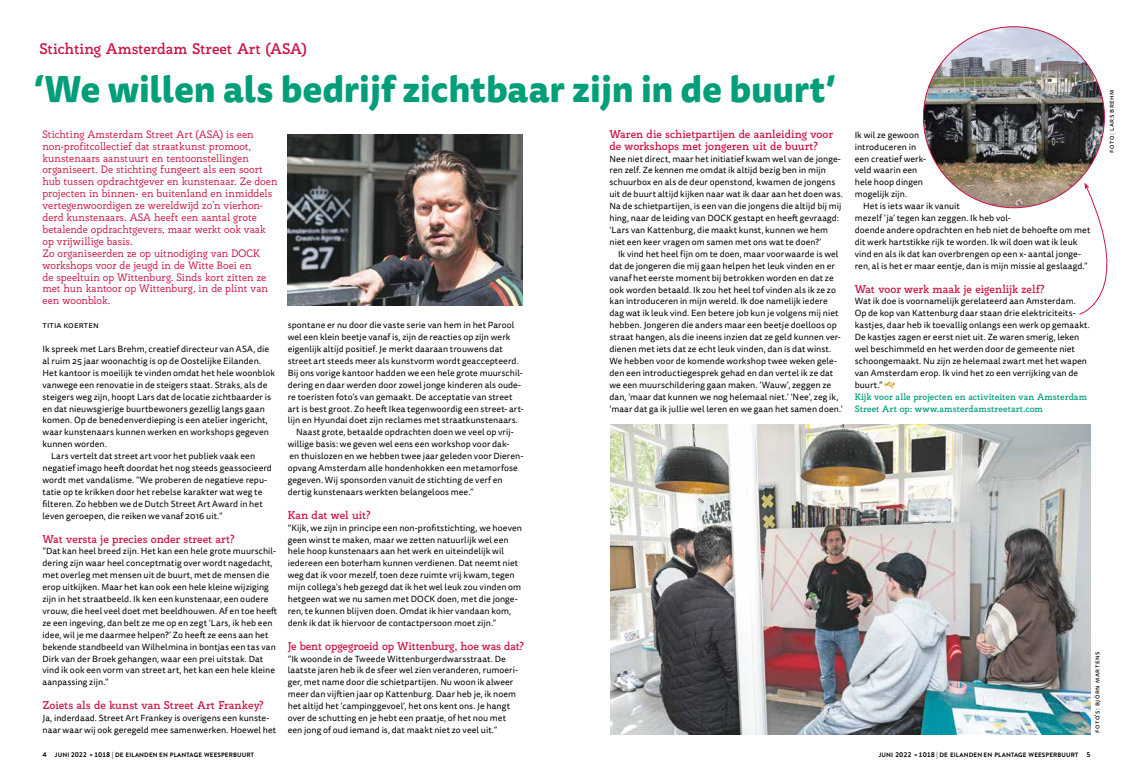
<style>
.page{position:relative;width:1134px;height:777px;background:#fff}
.page>*{position:absolute;margin:0;border:0;box-sizing:border-box;transform-origin:0 0}
.t1{font:800 36px "Tisa Sans Pro";letter-spacing:-.005em;color:#009e79}
.t2{font:700 15px "Rogliano";letter-spacing:-.01em;color:#cb1544}
.t3{font:700 11px/11.9px "Rogliano";letter-spacing:-.015em;color:#cb1544}
.t4{font:10.5px/11.9px "Rogliano";color:#cb1544}
.t5{font:700 9px/11.9px "Rogliano";color:#009e79}
.t6{font:8.9px/11.9px "Tisa Sans Pro";letter-spacing:.01em;color:#000}
.t7{font:7px "Tisa Sans Pro";letter-spacing:.075em;color:#000}
.t8{font:700 6.3px "Brandon Grotesque";letter-spacing:.02em;color:#000}
.s1{font-size:7px}
.s2{font-size:6px}
</style>
<div class="page">
<svg style="left:884px;top:382px;width:11px;height:6px"></svg>
<img style="left:288px;top:134px;width:234px;height:171px">
<img style="left:610px;top:424px;width:481px;height:310px">
<img style="left:923px;top:27px;width:181px;height:181px;border-radius:90px">
<svg style="left:1079px;top:183px;width:29px;height:132px"></svg>
<h2 class="t2" style="left:40px;top:39px;width:268px">Stichting Amsterdam Street Art (ASA)</h2>
<h1 class="t1" style="left:34px;top:62px;width:803px">‘We willen als bedrijf zichtbaar zijn in de buurt’</h1>
<p class="t4" style="left:43px;top:128px;width:237px">Stichting Amsterdam Street Art (ASA) is een non-profitcollectief dat straatkunst promoot, kunstenaars aanstuurt en tentoonstellingen organiseert. De stichting fungeert als een soort hub tussen opdrachtgever en kunstenaar. Ze doen projecten in binnen- en buitenland en inmiddels vertegenwoordigen ze wereldwijd zo’n vierhon&shy;derd kunstenaars. ASA heeft een aantal grote betalende opdrachtgevers, maar werkt ook vaak op vrijwillige basis.<br>Zo organiseerden ze op uitnodiging van DOCK workshops voor de jeugd in de Witte Boei en<br>de speeltuin op Wittenburg. Sinds kort zitten ze met hun kantoor op Wittenburg, in de plint van een woonblok.</p>
<p class="t6" style="left:43px;top:319px;width:58px">titia koerten</p>
<p class="t6" style="left:43px;top:343px;width:228px">Ik spreek met Lars Brehm, creatief directeur van ASA, die</p>
<p class="t6" style="left:43px;top:355px;width:220px">al ruim 25 jaar woonachtig is op de Oostelijke Eilanden.</p>
<p class="t6" style="left:43px;top:367px;width:234px">Het kantoor is moeilijk te vinden omdat het hele woonblok</p>
<p class="t6" style="left:43px;top:379px;width:226px">vanwege een renovatie in de steigers staat. Straks, als de</p>
<p class="t6" style="left:43px;top:391px;width:230px">steigers weg zijn, hoopt Lars dat de locatie zichtbaarder is</p>
<p class="t6" style="left:43px;top:403px;width:224px">en dat nieuwsgierige buurtbewoners gezellig langs gaan</p>
<p class="t6" style="left:43px;top:415px;width:227px">komen. Op de benedenverdieping is een atelier ingericht,</p>
<p class="t6" style="left:43px;top:426px;width:228px">waar kunstenaars kunnen werken en workshops gegeven</p>
<p class="t6" style="left:43px;top:438px;width:66px">kunnen worden.</p>
<p class="t6" style="left:51px;top:450px;width:206px">Lars vertelt dat street art voor het publiek vaak een</p>
<p class="t6" style="left:43px;top:462px;width:231px">negatief imago heeft doordat het nog steeds geassocieerd</p>
<p class="t6" style="left:43px;top:474px;width:226px">wordt met vandalisme. “We proberen de negatieve repu-</p>
<p class="t6" style="left:43px;top:486px;width:221px">tatie op te krikken door het rebelse karakter wat weg te</p>
<p class="t6" style="left:43px;top:498px;width:222px">filteren. Zo hebben we de Dutch Street Art Award in het</p>
<p class="t6" style="left:43px;top:510px;width:181px">leven geroepen, die reiken we vanaf 2016 uit.”</p>
<p class="t3" style="left:43px;top:532px;width:194px">Wat versta je precies onder street art?</p>
<p class="t6" style="left:43px;top:545px;width:236px">“Dat kan heel breed zijn. Het kan een hele grote muurschil&shy;dering zijn waar heel conceptmatig over wordt nagedacht, met overleg met mensen uit de buurt, met de mensen die erop uitkijken. Maar het kan ook een hele kleine wijziging zijn in het straatbeeld. Ik ken een kunstenaar, een oudere vrouw, die heel veel doet met beeldhouwen. Af en toe heeft ze een ingeving, dan belt ze me op en zegt ‘Lars, ik heb een idee, wil je me daarmee helpen?’ Zo heeft ze eens aan het bekende standbeeld van Wilhelmina in bontjas een tas van Dirk van der Broek gehangen, waar een prei uitstak. Dat vind ik ook een vorm van street art, het kan een hele kleine aanpassing zijn.”</p>
<p class="t3" style="left:43px;top:699px;width:223px">Zoiets als de kunst van Street Art Frankey?</p>
<p class="t6" style="left:43px;top:712px;width:235px">Ja, inderdaad. Street Art Frankey is overigens een kunste&shy;naar waar wij ook geregeld mee samenwerken. Hoewel het</p>
<p class="t6" style="left:288px;top:319px;width:228px">spontane er nu door die vaste serie van hem in het Parool</p>
<p class="t6" style="left:288px;top:331px;width:224px">wel een klein beetje vanaf is, zijn de reacties op zijn werk</p>
<p class="t6" style="left:288px;top:343px;width:216px">eigenlijk altijd positief. Je merkt daaraan trouwens dat</p>
<p class="t6" style="left:288px;top:355px;width:233px">street art steeds meer als kunstvorm wordt geaccepteerd.</p>
<p class="t6" style="left:288px;top:367px;width:237px">Bij ons vorige kantoor hadden we een hele grote muurschil-</p>
<p class="t6" style="left:288px;top:379px;width:235px">dering en daar werden door zowel jonge kinderen als oude-</p>
<p class="t6" style="left:288px;top:391px;width:226px">re toeristen foto’s van gemaakt. De acceptatie van street</p>
<p class="t6" style="left:288px;top:403px;width:237px">art is best groot. Zo heeft Ikea tegenwoordig een street- art-</p>
<p class="t6" style="left:288px;top:415px;width:232px">lijn en Hyundai doet zijn reclames met straatkunstenaars.</p>
<p class="t6" style="left:296px;top:426px;width:219px">Naast grote, betaalde opdrachten doen we veel op vrij-</p>
<p class="t6" style="left:288px;top:438px;width:223px">willige basis: we geven wel eens een workshop voor dak-</p>
<p class="t6" style="left:289px;top:450px;width:236px">en thuislozen en we hebben twee jaar geleden voor Dieren-</p>
<p class="t6" style="left:288px;top:462px;width:232px">opvang Amsterdam alle hondenhokken een metamorfose</p>
<p class="t6" style="left:288px;top:474px;width:216px">gegeven. Wij sponsorden vanuit de stichting de verf en</p>
<p class="t6" style="left:288px;top:486px;width:187px">dertig kunstenaars werkten belangeloos mee.”</p>
<p class="t3" style="left:288px;top:509px;width:85px">Kan dat wel uit?</p>
<p class="t6" style="left:288px;top:522px;width:236px">“Kijk, we zijn in principe een non-profitstichting, we hoeven geen winst te maken, maar we zetten natuurlijk wel een hele hoop kunstenaars aan het werk en uiteindelijk wil iedereen een boterham kunnen verdienen. Dat neemt niet weg dat ik voor mezelf, toen deze ruimte vrij kwam, tegen mijn collega’s heb gezegd dat ik het wel leuk zou vinden om hetgeen wat we nu samen met DOCK doen, met die jonge&shy;ren, te kunnen blijven doen. Omdat ik hier vandaan kom, denk ik dat ik hiervoor de contactpersoon moet zijn.”</p>
<p class="t3" style="left:288px;top:639px;width:238px">Je bent opgegroeid op Wittenburg, hoe was dat?</p>
<p class="t6" style="left:288px;top:653px;width:232px">“Ik woonde in de Tweede Wittenburgerdwarsstraat. De laatste jaren heb ik de sfeer wel zien veranderen, rumoeri&shy;ger, met name door die schietpartijen. Nu woon ik alweer meer dan vijftien jaar op Kattenburg. Daar heb je, ik noem het altijd het ‘campinggevoel’, het ons kent ons. Je hangt over de schutting en je hebt een praatje, of het nou met een jong of oud iemand is, dat maakt niet zo veel uit.”</p>
<p class="t3" style="left:609px;top:128px;width:225px">Waren die schietpartijen de aanleiding voor de workshops met jongeren uit de buurt?</p>
<p class="t6" style="left:609px;top:153px;width:235px">Nee niet direct, maar het initiatief kwam wel van de jonge&shy;ren zelf. Ze kennen me omdat ik altijd bezig ben in mijn schuurbox en als de deur openstond, kwamen de jongens uit de buurt altijd kijken naar wat ik daar aan het doen was.<br>Na de schietpartijen, is een van die jongens die altijd bij mij hing, naar de leiding van DOCK gestapt en heeft gevraagd: ‘Lars van Kattenburg, die maakt kunst, kunnen we hem niet een keer vragen om samen met ons wat te doen?’</p>
<p class="t6" style="left:609px;top:248px;width:235px;text-indent:8px">Ik vind het heel fijn om te doen, maar voorwaarde is wel dat de jongeren die mij gaan helpen het leuk vinden en er vanaf het eerste moment bij betrokken worden en dat ze ook worden betaald. Ik zou het heel tof vinden als ik ze zo kan introduceren in mijn wereld. Ik doe namelijk iedere dag wat ik leuk vind. Een betere job kun je volgens mij niet hebben. Jongeren die anders maar een beetje doelloos op straat hangen, als die ineens inzien dat ze geld kunnen ver&shy;dienen met iets dat ze echt leuk vinden, dan is dat winst.<br>We hebben voor de komende workshop twee weken gele&shy;den een introductiegesprek gehad en dan vertel ik ze dat we een muurschildering gaan maken. ‘Wauw’, zeggen ze dan, ‘maar dat kunnen we nog helemaal niet.’ ‘Nee’, zeg ik, ‘maar dat ga ik jullie wel leren en we gaan het samen doen.’</p>
<p class="t6" style="left:855px;top:129px;width:73px">Ik wil ze gewoon introduceren in een creatief werk&shy;veld waarin een hele hoop dingen mogelijk zijn.</p>
<p class="t6" style="left:855px;top:200px;width:237px;text-indent:8px">Het is iets waar ik vanuit<br>mezelf ‘ja’ tegen kan zeggen. Ik heb vol-<br>doende andere opdrachten en heb niet de behoefte om met dit werk hartstikke rijk te worden. Ik wil doen wat ik leuk vind en als ik dat kan overbrengen op een x- aantal jonge&shy;ren, al is het er maar eentje, dan is mijn missie al geslaagd.”</p>
<p class="t3" style="left:855px;top:282px;width:192px">Wat voor werk maak je eigenlijk zelf?</p>
<p class="t6" style="left:855px;top:296px;width:237px">Wat ik doe is voornamelijk gerelateerd aan Amsterdam.<br>Op de kop van Kattenburg daar staan drie elektriciteits&shy;kastjes, daar heb ik toevallig onlangs een werk op gemaakt.<br>De kastjes zagen er eerst niet uit. Ze waren smerig, leken wel beschimmeld en het werden door de gemeente niet schoongemaakt. Nu zijn ze helemaal zwart met het wapen van Amsterdam erop. Ik vind het zo een verrijking van de buurt.”</p>
<p class="t5" style="left:855px;top:390px;width:234px">Kijk voor alle projecten en activiteiten van Amsterdam<br>Street Art op: www.amsterdamstreetart.com</p>
<p class="t7" style="left:1092px;top:733px;width:83px;rotate:-90deg">foto's: björn martens</p>
<p class="t8" style="left:43px;top:750px;width:213px"><span class="s1">4</span> JUNI <span class="s1">2022</span> <span class="s2">»</span> <span class="s1">1018 |</span> DE EILANDEN EN PLANTAGE WEESPERBUURT</p>
<p class="t8" style="left:879px;top:750px;width:214px">JUNI <span class="s1">2022</span> <span class="s2">»</span> <span class="s1">1018 |</span> DE EILANDEN EN PLANTAGE WEESPERBUURT <span class="s1">5</span></p>
<p class="t7" style="left:1107px;top:153px;width:65px;rotate:-90deg">foto: lars brehm</p>
</div>
